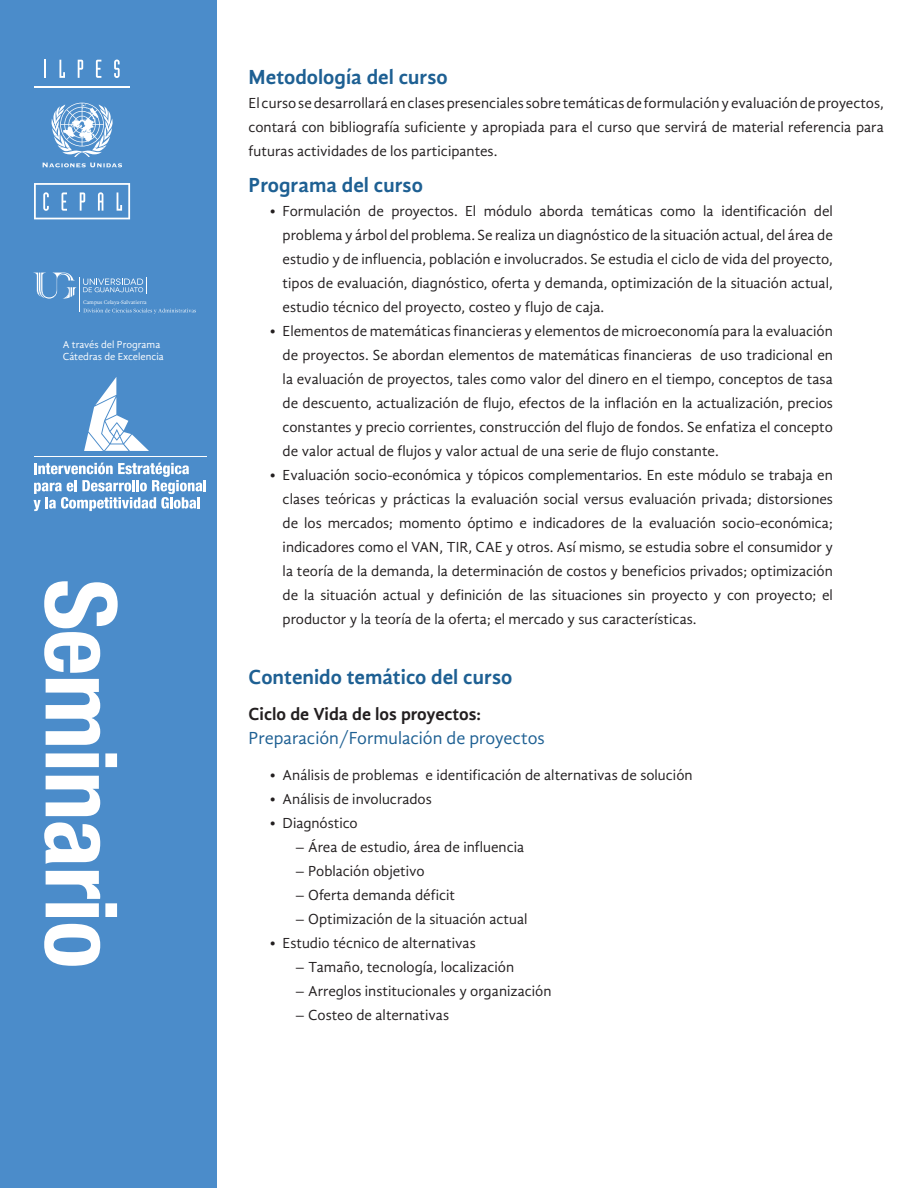
<style>
.page{position:relative;width:918px;height:1188px;background:#fff}
.page>*{position:absolute;margin:0;border:0;box-sizing:border-box;transform-origin:0 0}
.t1{font:700 condensed 99px "Helvetica Neue LT Com";letter-spacing:-.01em;color:#fff}
.t2{font:700 21px "Gandhi Sans";color:#1e6093}
.t3{font:18px "Gandhi Sans";color:#1e6093}
.t4{font:700 18px "Gandhi Sans";color:#231f20}
.t5{font:15px/24px "Gandhi Sans";color:#231f20;text-align:justify}
.t6{font:10.5px/12px "Gandhi Sans";color:#fff}
.t7{font:5.4px "Gandhi Serif";color:#fff}
</style>
<div class="page">
<div style="left:0;top:0;width:217px;height:1188px;background:#4b8cca"></div>
<svg style="left:34px;top:463px;width:172px;height:48px"></svg>
<hr style="left:34px;top:456px;width:172px;height:1px;background:#fff">
<svg style="left:84px;top:377px;width:65px;height:74px"></svg>
<svg style="left:35px;top:273px;width:41px;height:26px"></svg>
<hr style="left:79px;top:277px;width:1px;height:35px;background:#fff">
<svg style="left:83px;top:277px;width:64px;height:17px"></svg>
<svg style="left:83px;top:308px;width:113px;height:6px"></svg>
<hr style="left:34px;top:86px;width:96px;height:1px;background:#fff">
<svg style="left:42px;top:163px;width:80px;height:5px"></svg>
<svg style="left:34px;top:183px;width:96px;height:36px"></svg>
<svg style="left:51px;top:103px;width:62px;height:54px"></svg>
<svg style="left:45px;top:60px;width:1px;height:18px"></svg>
<svg style="left:59px;top:60px;width:6px;height:18px"></svg>
<svg style="left:78px;top:60px;width:5px;height:18px"></svg>
<svg style="left:96px;top:60px;width:5px;height:18px"></svg>
<svg style="left:114px;top:60px;width:6px;height:18px"></svg>
<hr style="left:917px;top:0;width:1px;height:1188px;background:#4b8cca">
<p class="t7" style="left:83px;top:299px;width:65px">Campus Celaya-Salvatierra</p>
<p class="t6" style="left:63px;top:338px;width:103px">A través del Programa<br>Cátedras de Excelencia</p>
<h1 class="t1" style="left:140px;top:579px;width:391px;rotate:90deg">Seminario</h1>
<h2 class="t2" style="left:249px;top:64px;width:201px">Metodología del curso</h2>
<p class="t5" style="left:249px;top:91px;width:637px">El curso se desarrollará en clases presenciales sobre temáticas de formulación y evaluación de proyectos, contará con bibliografía suficiente y apropiada para el curso que servirá de material referencia para futuras actividades de los participantes.</p>
<h2 class="t2" style="left:249px;top:172px;width:176px">Programa del curso</h2>
<p class="t5" style="left:283px;top:199px;width:552px;text-indent:-13px">• Formulación de proyectos. El módulo aborda temáticas como la identificación del problema y árbol del problema. Se realiza un diagnóstico de la situación actual, del área de estudio y de influencia, población e involucrados. Se estudia el ciclo de vida del proyecto, tipos de evaluación, diagnóstico, oferta y demanda, optimización de la situación actual, estudio técnico del proyecto, costeo y flujo de caja.</p>
<p class="t5" style="left:283px;top:319px;width:552px;text-indent:-13px">• Elementos de matemáticas financieras y elementos de microeconomía para la evaluación de proyectos. Se abordan elementos de matemáticas financieras de uso tradicional en la evaluación de proyectos, tales como valor del dinero en el tiempo, conceptos de tasa de descuento, actualización de flujo, efectos de la inflación en la actualización, precios constantes y precio corrientes, construcción del flujo de fondos. Se enfatiza el concepto de valor actual de flujos y valor actual de una serie de flujo constante.</p>
<p class="t5" style="left:283px;top:463px;width:552px;text-indent:-13px">• Evaluación socio-económica y tópicos complementarios. En este módulo se trabaja en clases teóricas y prácticas la evaluación social versus evaluación privada; distorsiones de los mercados; momento óptimo e indicadores de la evaluación socio-económica; indicadores como el VAN, TIR, CAE y otros. Así mismo, se estudia sobre el consumidor y la teoría de la demanda, la determinación de costos y beneficios privados; optimización de la situación actual y definición de las situaciones sin proyecto y con proyecto; el productor y la teoría de la oferta; el mercado y sus características.</p>
<h2 class="t2" style="left:249px;top:664px;width:265px">Contenido temático del curso</h2>
<p class="t4" style="left:249px;top:703px;width:234px">Ciclo de Vida de los proyectos:</p>
<p class="t3" style="left:249px;top:727px;width:298px">Preparación/Formulación de proyectos</p>
<p class="t5" style="left:270px;top:763px;width:424px">• Análisis de problemas e identificación de alternativas de solución</p>
<p class="t5" style="left:270px;top:787px;width:163px">• Análisis de involucrados</p>
<p class="t5" style="left:270px;top:811px;width:89px">• Diagnóstico</p>
<p class="t5" style="left:295px;top:835px;width:231px">– Área de estudio, área de influencia</p>
<p class="t5" style="left:295px;top:859px;width:131px">– Población objetivo</p>
<p class="t5" style="left:295px;top:883px;width:161px">– Oferta demanda déficit</p>
<p class="t5" style="left:295px;top:907px;width:234px">– Optimización de la situación actual</p>
<p class="t5" style="left:270px;top:931px;width:207px">• Estudio técnico de alternativas</p>
<p class="t5" style="left:295px;top:955px;width:220px">– Tamaño, tecnología, localización</p>
<p class="t5" style="left:295px;top:979px;width:258px">– Arreglos institucionales y organización</p>
<p class="t5" style="left:295px;top:1003px;width:155px">– Costeo de alternativas</p>
</div>
